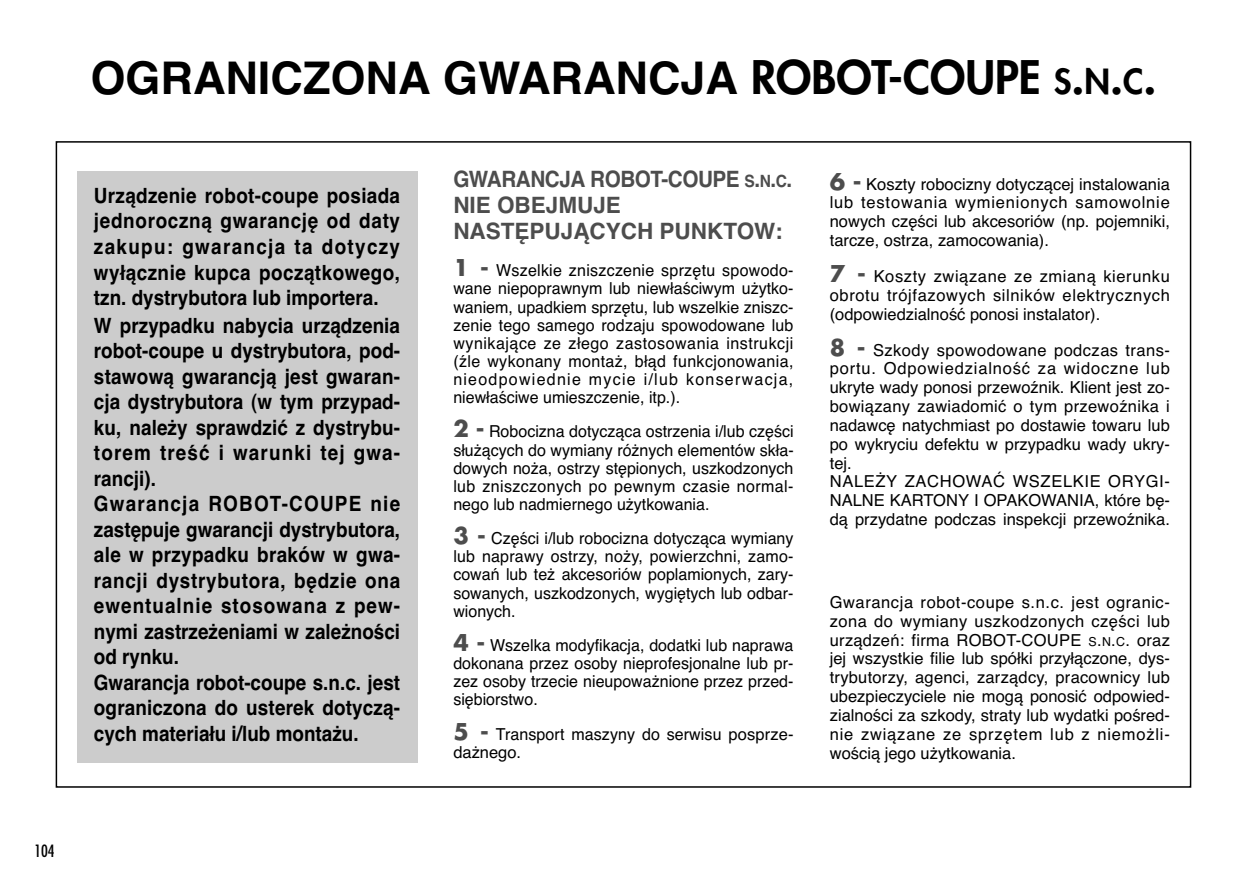
<style>
.page{position:relative;width:1242px;height:877px;background:#fff}
.page>*{position:absolute;margin:0;border:0;box-sizing:border-box;transform-origin:0 0}
.t1{font:700 45px "Helvetica CE";color:#000}
.t2{font:700 22.5px/25.7px "Helvetica CE";color:#4d4d4d;scale:.92 1}
.t3{font:700 21px/25.5px "Helvetica CE";letter-spacing:.005em;color:#000;text-align:justify;scale:.9 1}
.t4{font:16.5px/18.9px "Helvetica CE";color:#000;text-align:justify}
.t5{font:condensed 16.5px "Futura";color:#000}
.s1{font-family:"Futura";font-weight:800}
.s2{font-family:"Futura";font-weight:800;font-size:33.75px}
.s3{font-size:16.8px}
.s4{font-family:"Futura";font-weight:700;font-size:22.5px;color:#4d4d4d}
.s5{font-size:12.3px}
</style>
<div class="page">
<div style="left:77px;top:171px;width:340px;height:591px;background:#ccc"></div>
<p class="t5" style="left:34px;top:844px;width:22px">104</p>
<h1 class="t1" style="left:90px;top:62px;width:1067px">OGRANICZONA GWARANCJA <span class="s1">ROBOT-COUPE</span> <span class="s2">S</span><span class="s1">.</span><span class="s2">N</span><span class="s1">.</span><span class="s2">C</span><span class="s1">.</span></h1>
<p class="t3" style="left:94px;top:185px;width:342px">Urządzenie robot-coupe posiada jednoroczną gwarancję od daty zakupu: gwarancja ta dotyczy wyłącznie kupca początkowego, tzn. dystrybutora lub importera.</p>
<p class="t3" style="left:94px;top:315px;width:342px;text-align:left">W przypadku nabycia urządzenia robot-coupe u dystrybutora, pod&shy;stawową gwarancją jest gwaran&shy;cja dystrybutora (w tym przypad&shy;ku, należy sprawdzić z dystrybu&shy;torem treść i warunki tej gwa&shy;rancji).<br>Gwarancja ROBOT-COUPE nie zastępuje gwarancji dystrybutora, ale w przypadku braków w gwa&shy;rancji dystrybutora, będzie ona ewentualnie stosowana z pew&shy;nymi zastrzeżeniami w zależności od rynku.<br>Gwarancja robot-coupe s.n.c. jest ograniczona do usterek dotyczą&shy;cych materiału i/lub montażu.</p>
<h2 class="t2" style="left:453px;top:169px;width:370px">GWARANCJA ROBOT-COUPE <span class="s3">S</span>.<span class="s3">N</span>.<span class="s3">C</span>.<br>NIE OBEJMUJE<br>NASTĘPUJĄCYCH PUNKTOW:</h2>
<p class="t4" style="left:453px;top:263px;width:342px;line-height:18.1px"><span class="s4">1 -</span> Wszelkie zniszczenie sprzętu spowodo&shy;wane niepoprawnym lub niewłaściwym użytko&shy;waniem, upadkiem sprzętu, lub wszelkie zniszc&shy;zenie tego samego rodzaju spowodowane lub wynikające ze złego zastosowania instrukcji (źle wykonany montaż, błąd funkcjonowania, nieodpowiednie mycie i/lub konserwacja, niewłaściwe umieszczenie, itp.).</p>
<p class="t4" style="left:453px;top:424px;width:342px;line-height:18.1px"><span class="s4">2 -</span> Robocizna dotycząca ostrzenia i/lub części służących do wymiany różnych elementów skła&shy;dowych noża, ostrzy stępionych, uszkodzonych lub zniszczonych po pewnym czasie normal&shy;nego lub nadmiernego użytkowania.</p>
<p class="t4" style="left:453px;top:531px;width:342px;line-height:18.1px"><span class="s4">3 -</span> Części i/lub robocizna dotycząca wymiany lub naprawy ostrzy, noży, powierzchni, zamo&shy;cowań lub też akcesoriów poplamionych, zary&shy;sowanych, uszkodzonych, wygiętych lub odbar&shy;wionych.</p>
<p class="t4" style="left:453px;top:638px;width:342px;line-height:18.1px"><span class="s4">4 -</span> Wszelka modyfikacja, dodatki lub naprawa dokonana przez osoby nieprofesjonalne lub pr&shy;zez osoby trzecie nieupoważnione przez przed&shy;siębiorstwo.</p>
<p class="t4" style="left:453px;top:726px;width:342px;line-height:18.1px"><span class="s4">5 -</span> Transport maszyny do serwisu posprze&shy;dażnego.</p>
<p class="t4" style="left:829px;top:176px;width:342px"><span class="s4">6 -</span> Koszty robocizny dotyczącej instalowania lub testowania wymienionych samowolnie nowych części lub akcesoriów (np. pojemniki, tarcze, ostrza, zamocowania).</p>
<p class="t4" style="left:829px;top:268px;width:342px"><span class="s4">7 -</span> Koszty związane ze zmianą kierunku obrotu trójfazowych silników elektrycznych (odpowiedzialność ponosi instalator).</p>
<p class="t4" style="left:829px;top:342px;width:342px;text-align:left"><span class="s4">8 -</span> Szkody spowodowane podczas trans&shy;portu. Odpowiedzialność za widoczne lub ukryte wady ponosi przewoźnik. Klient jest zo&shy;bowiązany zawiadomić o tym przewoźnika i nadawcę natychmiast po dostawie towaru lub po wykryciu defektu w przypadku wady ukry&shy;tej.<br>NALEŻY ZACHOWAĆ WSZELKIE ORYGI-NALNE KARTONY I OPAKOWANIA, które bę&shy;dą przydatne podczas inspekcji przewoźnika.</p>
<p class="t4" style="left:829px;top:594px;width:342px">Gwarancja robot-coupe s.n.c. jest ogranic&shy;zona do wymiany uszkodzonych części lub urządzeń: firma ROBOT-COUPE <span class="s5">S</span>.<span class="s5">N</span>.<span class="s5">C</span>. oraz jej wszystkie filie lub spółki przyłączone, dys&shy;trybutorzy, agenci, zarządcy, pracownicy lub ubezpieczyciele nie mogą ponosić odpowied&shy;zialności za szkody, straty lub wydatki pośred&shy;nie związane ze sprzętem lub z niemożli&shy;wością jego użytkowania.</p>
</div>
